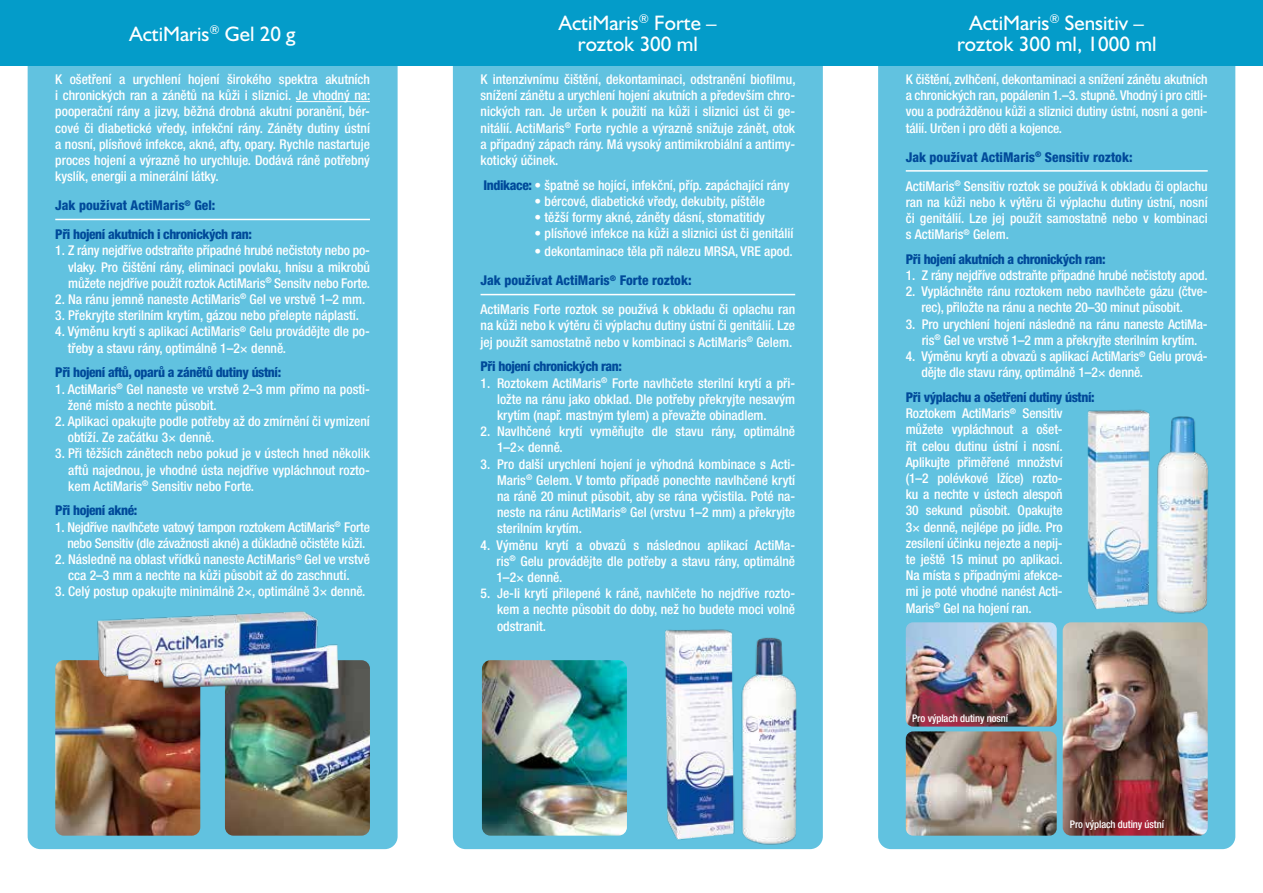
<style>
.page{position:relative;width:1263px;height:893px;background:#fff}
.page>*{position:absolute;margin:0;border:0;box-sizing:border-box;transform-origin:0 0}
.t1{font:21px/21px "Gill CZ";color:#fff;text-align:center}
.t2{font:500 condensed 13.5px/16.2px "Helvetica Neue LT Pro";color:#fff;text-align:justify}
.t3{font:800 condensed 13.5px/29px "Helvetica Neue LT Pro";letter-spacing:-.03em;color:#004a9a}
.t4{font:500 condensed 13.5px/16.2px "Helvetica Neue LT Pro";letter-spacing:-.02em;color:#fff;text-align:center}
.t5{font:500 condensed 10.5px "Helvetica Neue LT Pro";letter-spacing:-.01em;color:#fff}
.s1{font-weight:800;color:#004a9a}
</style>
<div class="page">
<div style="left:453px;top:66px;width:370px;height:783px;background:#61c2e0"></div>
<div style="left:28px;top:66px;width:370px;height:783px;background:#61c2e0"></div>
<div style="left:878px;top:66px;width:357px;height:783px;background:#61c2e0"></div>
<div style="left:0;top:0;width:1263px;height:66px;background:#049cc9"></div>
<hr style="left:296px;top:101px;width:74px;height:1px;background:#fff">
<hr style="left:55px;top:219px;width:315px;height:1px;background:#fff">
<hr style="left:480px;top:294px;width:315px;height:1px;background:#fff">
<hr style="left:906px;top:170px;width:302px;height:2px;background:#fff">
<img style="left:225px;top:660px;width:145px;height:176px">
<img style="left:906px;top:731px;width:151px;height:105px">
<img style="left:906px;top:622px;width:151px;height:105px">
<img style="left:55px;top:660px;width:145px;height:176px">
<img style="left:1063px;top:622px;width:145px;height:214px">
<img style="left:482px;top:660px;width:145px;height:176px">
<img style="left:638px;top:614px;width:185px;height:235px">
<img style="left:79px;top:596px;width:273px;height:106px">
<img style="left:1073px;top:402px;width:148px;height:220px">
<h1 class="t1" style="left:130px;top:23px;width:167px">ActiMaris<sup>®</sup> Gel 20 g</h1>
<h1 class="t1" style="left:559px;top:12px;width:159px">ActiMaris<sup>®</sup> Forte – roztok 300 ml</h1>
<h1 class="t1" style="left:957px;top:12px;width:201px">ActiMaris<sup>®</sup> Sensitiv – roztok 300 ml, 1000 ml</h1>
<p class="t2" style="left:55px;top:71px;width:317px">K ošetření a urychlení hojení širokého spektra akutních i chronických ran a zánětů na kůži i sliznici. Je vhodný na: pooperační rány a jizvy, běžná drobná akutní poranění, bér&shy;cové či diabetické vředy, infekční rány. Záněty dutiny ústní a nosní, plísňové infekce, akné, afty, opary. Rychle nastartuje proces hojení a výrazně ho urychluje. Dodává ráně potřebný kyslík, energii a minerální látky.</p>
<p class="t3" style="left:55px;top:191px;width:198px">Jak používat ActiMaris<sup>®</sup> Gel:<br>Při hojení akutních i chronických ran:</p>
<p class="t2" style="left:68px;top:242px;width:303px;text-indent:-13px">1. Z rány nejdříve odstraňte případné hrubé nečistoty nebo po&shy;vlaky. Pro čištění rány, eliminaci povlaku, hnisu a mikrobů můžete nejdříve použít roztok ActiMaris<sup>®</sup> Sensitv nebo Forte.</p>
<p class="t2" style="left:55px;top:291px;width:312px">2. Na ránu jemně naneste ActiMaris<sup>®</sup> Gel ve vrstvě 1–2 mm.</p>
<p class="t2" style="left:55px;top:307px;width:305px">3. Překryjte sterilním krytím, gázou nebo přelepte náplastí.</p>
<p class="t2" style="left:68px;top:323px;width:304px;text-indent:-12px">4. Výměnu krytí s aplikací ActiMaris<sup>®</sup> Gelu provádějte dle po&shy;třeby a stavu rány, optimálně 1–2× denně.</p>
<p class="t3" style="left:55px;top:358px;width:227px">Při hojení aftů, oparů a zánětů dutiny ústní:</p>
<p class="t2" style="left:68px;top:380px;width:304px;text-indent:-12px">1. ActiMaris<sup>®</sup> Gel naneste ve vrstvě 2–3 mm přímo na posti&shy;žené místo a nechte působit.</p>
<p class="t2" style="left:68px;top:413px;width:304px;text-indent:-12px">2. Aplikaci opakujte podle potřeby až do zmírnění či vymizení obtíží. Ze začátku 3× denně.</p>
<p class="t2" style="left:68px;top:445px;width:303px;text-indent:-13px">3. Při těžších zánětech nebo pokud je v ústech hned několik aftů najednou, je vhodné ústa nejdříve vypláchnout rozto&shy;kem ActiMaris<sup>®</sup> Sensitiv nebo Forte.</p>
<p class="t3" style="left:55px;top:496px;width:83px">Při hojení akné:</p>
<p class="t4" style="left:55px;top:519px;width:316px">1. Nejdříve navlhčete vatový tampon roztokem ActiMaris<sup>®</sup> Forte nebo Sensitiv (dle závažnosti akné) a důkladně očistěte kůži.</p>
<p class="t2" style="left:55px;top:551px;width:316px;text-align:center">2. Následně na oblast vřídků naneste ActiMaris<sup>®</sup> Gel ve vrstvě cca 2–3 mm a nechte na kůži působit až do zaschnutí.</p>
<p class="t2" style="left:55px;top:583px;width:312px">3. Celý postup opakujte minimálně 2×, optimálně 3× denně.</p>
<p class="t2" style="left:480px;top:71px;width:317px">K intenzivnímu čištění, dekontaminaci, odstranění biofilmu, snížení zánětu a urychlení hojení akutních a především chro&shy;nických ran. Je určen k použití na kůži i sliznici úst či ge&shy;nitálií. ActiMaris<sup>®</sup> Forte rychle a výrazně snižuje zánět, otok a případný zápach rány. Má vysoký antimikrobiální a antimy&shy;kotický účinek.</p>
<p class="t2" style="left:484px;top:177px;width:307px"><span class="s1">Indikace:</span> • špatně se hojící, infekční, příp. zapáchající rány</p>
<p class="t2" style="left:534px;top:193px;width:232px">• bércové, diabetické vředy, dekubity, píštěle</p>
<p class="t2" style="left:534px;top:209px;width:232px">• těžší formy akné, záněty dásní, stomatitidy</p>
<p class="t2" style="left:534px;top:225px;width:260px">• plísňové infekce na kůži a sliznici úst či genitálií</p>
<p class="t2" style="left:480px;top:237px;width:316px;line-height:29px;text-align:left;text-indent:54px">• dekontaminace těla při nálezu MRSA, VRE apod.<br><span class="s1">Jak používat ActiMaris</span><sup>®</sup> <span class="s1">Forte roztok:<br></span>ActiMaris Forte roztok se používá k obkladu či oplachu ran</p>
<p class="t2" style="left:480px;top:317px;width:316px">na kůži nebo k výtěru či výplachu dutiny ústní či genitálií. Lze jej použít samostatně nebo v kombinaci s ActiMaris<sup>®</sup> Gelem.</p>
<p class="t3" style="left:480px;top:352px;width:143px">Při hojení chronických ran:</p>
<p class="t2" style="left:497px;top:375px;width:300px;text-indent:-16px">1. Roztokem ActiMaris<sup>®</sup> Forte navlhčete sterilní krytí a při&shy;ložte na ránu jako obklad. Dle potřeby překryjte nesavým krytím (např. mastným tylem) a převažte obinadlem.</p>
<p class="t2" style="left:497px;top:423px;width:300px;text-indent:-16px">2. Navlhčené krytí vyměňujte dle stavu rány, optimálně<br>1–2× denně.</p>
<p class="t2" style="left:497px;top:456px;width:300px;text-indent:-16px">3. Pro další urychlení hojení je výhodná kombinace s Acti-Maris<sup>®</sup> Gelem. V tomto případě ponechte navlhčené krytí na ráně 20 minut působit, aby se rána vyčistila. Poté na&shy;neste na ránu ActiMaris<sup>®</sup> Gel (vrstvu 1–2 mm) a překryjte sterilním krytím.</p>
<p class="t2" style="left:496px;top:537px;width:300px;text-indent:-16px">4. Výměnu krytí a obvazů s následnou aplikací ActiMa&shy;ris<sup>®</sup> Gelu provádějte dle potřeby a stavu rány, optimálně 1–2× denně.</p>
<p class="t2" style="left:497px;top:585px;width:300px;text-indent:-16px">5. Je-li krytí přilepené k ráně, navhlčete ho nejdříve rozto&shy;kem a nechte působit do doby, než ho budete moci volně odstranit.</p>
<p class="t2" style="left:906px;top:71px;width:303px">K čištění, zvlhčení, dekontaminaci a snížení zánětu akutních a chronických ran, popálenin 1.–3. stupně. Vhodný i pro citli&shy;vou a podrážděnou kůži a sliznici dutiny ústní, nosní a geni&shy;tálií. Určen i pro děti a kojence.</p>
<p class="t2" style="left:906px;top:142px;width:303px;line-height:29px"><span class="s1">Jak používat ActiMaris</span><sup>®</sup> <span class="s1">Sensitiv roztok:<br></span>ActiMaris<sup>®</sup> Sensitiv roztok se používá k obkladu či oplachu</p>
<p class="t2" style="left:906px;top:194px;width:303px">ran na kůži nebo k výtěru či výplachu dutiny ústní, nosní či genitálií. Lze jej použít samostatně nebo v kombinaci s ActiMaris<sup>®</sup> Gelem.</p>
<p class="t3" style="left:906px;top:244px;width:201px">Při hojení akutních a chronických ran:</p>
<p class="t2" style="left:906px;top:267px;width:303px">1. Z rány nejdříve odstraňte případné hrubé nečistoty apod.</p>
<p class="t2" style="left:921px;top:283px;width:288px;text-indent:-16px">2. Vypláchněte ránu roztokem nebo navlhčete gázu (čtve&shy;rec), přiložte na ránu a nechte 20–30 minut působit.</p>
<p class="t2" style="left:906px;top:316px;width:303px;text-align:center">3. Pro urychlení hojení následně na ránu naneste ActiMa&shy;ris<sup>®</sup> Gel ve vrstvě 1–2 mm a překryjte sterilním krytím.</p>
<p class="t2" style="left:921px;top:348px;width:288px;text-indent:-16px">4. Výměnu krytí a obvazů s aplikací ActiMaris<sup>®</sup> Gelu prová&shy;dějte dle stavu rány, optimálně 1–2× denně.</p>
<p class="t2" style="left:906px;top:389px;width:190px;text-align:left"><span class="s1">Při výplachu a ošetření dutiny ústní:<br></span>Roztokem ActiMaris<sup>®</sup> Sensitiv můžete vypláchnout a ošet-<br>řit celou dutinu ústní i nosní.<br>Aplikujte přiměřené množství<br>(1–2 polévkové lžíce) rozto-<br>ku a nechte v ústech alespoň<br>30 sekund působit. Opakujte<br>3× denně, nejlépe po jídle. Pro zesílení účinku nejezte a nepij-<br>te ještě 15 minut po aplikaci.<br>Na místa s případnými afekce-<br>mi je poté vhodné nanést Acti-<br>Maris<sup>®</sup> Gel na hojení ran.</p>
<p class="t5" style="left:912px;top:712px;width:98px">Pro výplach dutiny nosní</p>
<p class="t5" style="left:1070px;top:818px;width:96px">Pro výplach dutiny ústní</p>
</div>
